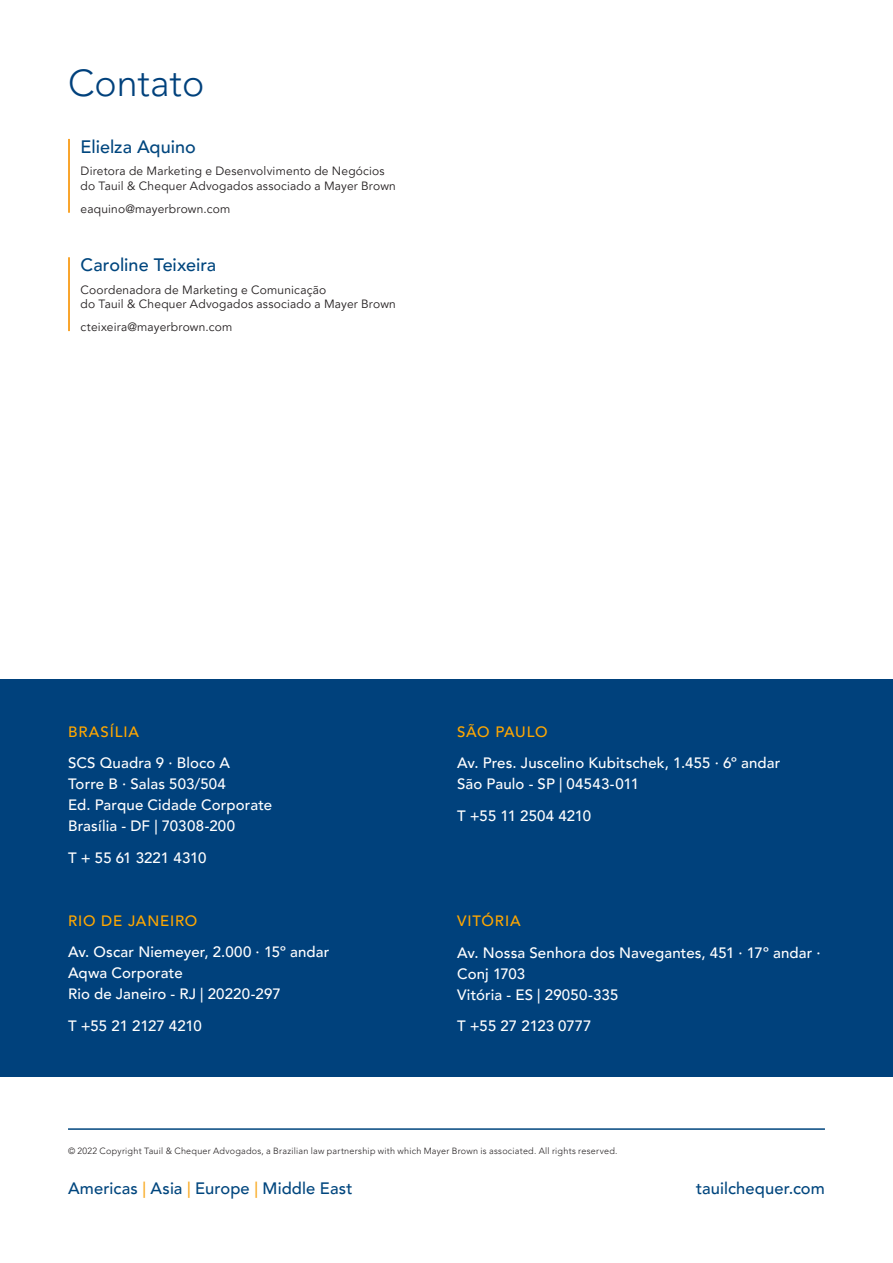
<style>
.page{position:relative;width:893px;height:1263px;background:#fff}
.page>*{position:absolute;margin:0;border:0;box-sizing:border-box;transform-origin:0 0}
.Estilo_de_parágrafo{font:300 37.5px "Avenir LT Pro";color:#00417c}
.Body_copy{font:500 18px "Avenir LT Pro";color:#00467e}
.Bullet_L2{font:500 16.5px "Avenir LT Pro";letter-spacing:.005em;color:#00467e}
.Body_copy-2{font:500 15px/21px "Avenir LT Pro";letter-spacing:.01em;color:#fff}
.Body_copy-3{font:500 15px "Avenir LT Pro";letter-spacing:.055em;color:#ffa700}
.Body_copy-4{font:500 15px "Avenir LT Pro";letter-spacing:-.01em;color:#fff}
.Body_copy-5{font:500 15px "Avenir LT Pro";letter-spacing:.03em;color:#ffa700}
.Body_copy-6{font:12px/14.4px "Avenir LT Pro";letter-spacing:.015em;color:#231f20}
.Bullet_L2-2{font:300 9px "Avenir LT Pro";letter-spacing:.03em;color:#231f20}
.s1{color:#f9a71b}
</style>
<div class="page">
<hr style="left:68px;top:139px;width:2px;height:74px;background:#f9a42a">
<div style="left:0;top:679px;width:893px;height:398px;background:#00417c"></div>
<hr style="left:68px;top:257px;width:2px;height:74px;background:#f9a42a">
<hr style="left:68px;top:1128px;width:757px;height:2px;background:#00467e">
<p class="Estilo_de_parágrafo" style="left:68px;top:61px;width:138px">Contato</p>
<p class="Body_copy" style="left:81px;top:136px;width:117px">Elielza Aquino</p>
<p class="Body_copy-6" style="left:81px;top:164px;width:317px">Diretora de Marketing e Desenvolvimento de Negócios do Tauil &amp; Chequer Advogados associado a Mayer Brown</p>
<p class="Body_copy-6" style="left:81px;top:202px;width:151px">eaquino@mayerbrown.com</p>
<p class="Body_copy" style="left:81px;top:254px;width:137px">Caroline Teixeira</p>
<p class="Body_copy-6" style="left:81px;top:283px;width:247px">Coordenadora de Marketing e Comunicação</p>
<p class="Body_copy-6" style="left:81px;top:297px;width:317px">do Tauil &amp; Chequer Advogados associado a Mayer Brown</p>
<p class="Body_copy-6" style="left:81px;top:320px;width:153px">cteixeira@mayerbrown.com</p>
<p class="Body_copy-3" style="left:68px;top:722px;width:73px">BRASÍLIA</p>
<p class="Body_copy-2" style="left:68px;top:753px;width:206px">SCS Quadra 9 · Bloco A<br>Torre B · Salas 503/504<br>Ed. Parque Cidade Corporate<br>Brasília - DF | 70308-200</p>
<p class="Body_copy-2" style="left:68px;top:847px;width:140px">T + 55 61 3221 4310</p>
<p class="Body_copy-3" style="left:68px;top:911px;width:131px">RIO DE JANEIRO</p>
<p class="Body_copy-2" style="left:68px;top:942px;width:263px">Av. Oscar Niemeyer, 2.000 · 15º andar<br>Aqwa Corporate<br>Rio de Janeiro - RJ | 20220-297</p>
<p class="Body_copy-4" style="left:68px;top:1016px;width:135px">T +55 21 2127 4210</p>
<p class="Body_copy-5" style="left:457px;top:722px;width:92px">SÃO PAULO</p>
<p class="Body_copy-2" style="left:457px;top:753px;width:325px">Av. Pres. Juscelino Kubitschek, 1.455 · 6º andar<br>São Paulo - SP | 04543-011</p>
<p class="Body_copy-2" style="left:457px;top:805px;width:136px">T +55 11 2504 4210</p>
<p class="Body_copy-3" style="left:457px;top:912px;width:65px">VITÓRIA</p>
<p class="Body_copy-2" style="left:457px;top:942px;width:365px">Av. Nossa Senhora dos Navegantes, 451 · 17º andar ·<br>Conj 1703<br>Vitória - ES | 29050-335</p>
<p class="Body_copy-2" style="left:457px;top:1016px;width:136px">T +55 27 2123 0777</p>
<p class="Bullet_L2-2" style="left:68px;top:1145px;width:551px">© 2022 Copyright Tauil &amp; Chequer Advogados, a Brazilian law partnership with which Mayer Brown is associated. All rights reserved.</p>
<p class="Bullet_L2" style="left:68px;top:1179px;width:286px">Americas <span class="s1">|</span> Asia <span class="s1">|</span> Europe <span class="s1">|</span> Middle East</p>
<p class="Bullet_L2" style="left:696px;top:1179px;width:130px">tauilchequer.com</p>
</div>
